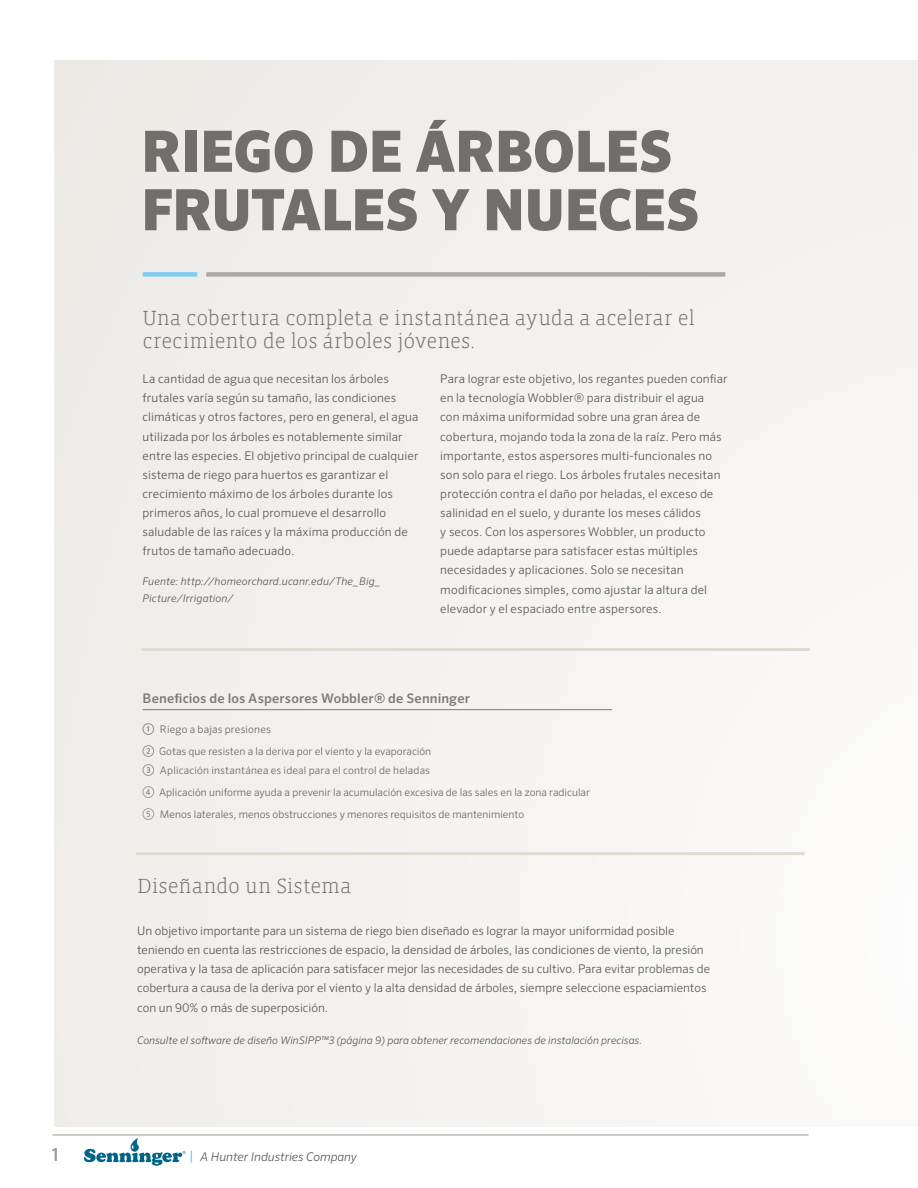
<style>
.page{position:relative;width:918px;height:1188px;background:#fff}
.page>*{position:absolute;margin:0;border:0;box-sizing:border-box;transform-origin:0 0}
.t1{font:900 57px/58.5px "Sero Pro";letter-spacing:-.005em;color:#716f6c}
.t2{font:300 21px/23.2px "Vista Slab";color:#777572}
.t3{font:500 18px "Sero Pro";color:#9c9896}
.t4{font:500 13.2px "Sero Pro";letter-spacing:.01em;color:#7e7c79}
.t5{font:300 12px/19.2px "Sero Pro";letter-spacing:.01em;color:#585956}
.t6{font:italic 300 12px "Sero Pro";color:#585956}
.t7{font:300 10.5px/21.8px "Sero Pro";color:#6a6966}
.t8{font:italic 300 10.5px/16.5px "Sero Pro";color:#585956}
.s1{font-weight:400;font-size:12px;color:#585956}
.s2{font-size:12px;color:#585956}
.s3{font-size:12px}
.s4{font-style:normal;font-size:13.5px;color:#4cc0ef}
</style>
<div class="page">
<svg style="left:84px;top:1138px;width:102px;height:28px"></svg>
<hr style="left:52px;top:1135px;width:756px;height:1px;background:#9c9896">
<div style="left:54px;top:60px;width:864px;height:1067px;background:#f3f1ef"></div>
<div style="left:206px;top:272px;width:519px;height:5px;background:#aca9a7"></div>
<div style="left:143px;top:272px;width:54px;height:5px;background:#81cdf2"></div>
<hr style="left:143px;top:709px;width:469px;height:1px;background:#7e7c79">
<hr style="left:141px;top:648px;width:669px;height:3px;background:#e0dbd1">
<hr style="left:136px;top:852px;width:669px;height:3px;background:#e0dbd1">
<h1 class="t1" style="left:141px;top:124px;width:560px">RIEGO DE ÁRBOLES<br>FRUTALES Y NUECES</h1>
<h2 class="t2" style="left:143px;top:306px;width:554px">Una cobertura completa e instantánea ayuda a acelerar el crecimiento de los árboles jóvenes.</h2>
<p class="t5" style="left:143px;top:369px;width:277px">La cantidad de agua que necesitan los árboles frutales varía según su tamaño, las condiciones climáticas y otros factores, pero en general, el agua utilizada por los árboles es notablemente similar entre las especies. El objetivo principal de cualquier sistema de riego para huertos es garantizar el crecimiento máximo de los árboles durante los primeros años, lo cual promueve el desarrollo saludable de las raíces y la máxima producción de frutos de tamaño adecuado.</p>
<p class="t8" style="left:143px;top:573px;width:239px">Fuente: http://homeorchard.ucanr.edu/The_Big_<br>Picture/Irrigation/</p>
<p class="t5" style="left:440px;top:369px;width:289px">Para lograr este objetivo, los regantes pueden confiar en la tecnología Wobbler® para distribuir el agua<br>con máxima uniformidad sobre una gran área de cobertura, mojando toda la zona de la raíz. Pero más importante, estos aspersores multi-funcionales no son solo para el riego. Los árboles frutales necesitan protección contra el daño por heladas, el exceso de salinidad en el suelo, y durante los meses cálidos<br>y secos. Con los aspersores Wobbler, un producto puede adaptarse para satisfacer estas múltiples necesidades y aplicaciones. Solo se necesitan modificaciones simples, como ajustar la altura del elevador y el espaciado entre aspersores.</p>
<p class="t4" style="left:143px;top:690px;width:329px">Beneficios de los Aspersores Wobbler® de Senninger</p>
<p class="t7" style="left:143px;top:718px;width:290px"><span class="s1">①</span> Riego a bajas presiones<br><span class="s2">②</span> Gotas que resisten a la deriva por el viento y la evaporación</p>
<p class="t7" style="left:143px;top:760px;width:449px"><span class="s2">③</span> Aplicación instantánea es ideal para el control de heladas<br><span class="s3">④</span> Aplicación uniforme ayuda a prevenir la acumulación excesiva de las sales en la zona radicular<br><span class="s3">⑤</span> Menos laterales, menos obstrucciones y menores requisitos de mantenimiento</p>
<h2 class="t2" style="left:137px;top:874px;width:216px">Diseñando un Sistema</h2>
<p class="t5" style="left:137px;top:921px;width:575px">Un objetivo importante para un sistema de riego bien diseñado es lograr la mayor uniformidad posible teniendo en cuenta las restricciones de espacio, la densidad de árboles, las condiciones de viento, la presión operativa y la tasa de aplicación para satisfacer mejor las necesidades de su cultivo. Para evitar problemas de cobertura a causa de la deriva por el viento y la alta densidad de árboles, siempre seleccione espaciamientos con un 90% o más de superposición.</p>
<p class="t8" style="left:137px;top:1032px;width:507px">Consulte el software de diseño WinSIPP™3 (página 9) para obtener recomendaciones de instalación precisas.</p>
<h3 class="t3" style="left:52px;top:1144px;width:8px">1</h3>
<p class="t6" style="left:189px;top:1149px;width:169px"><span class="s4">|</span> A Hunter Industries Company</p>
</div>
